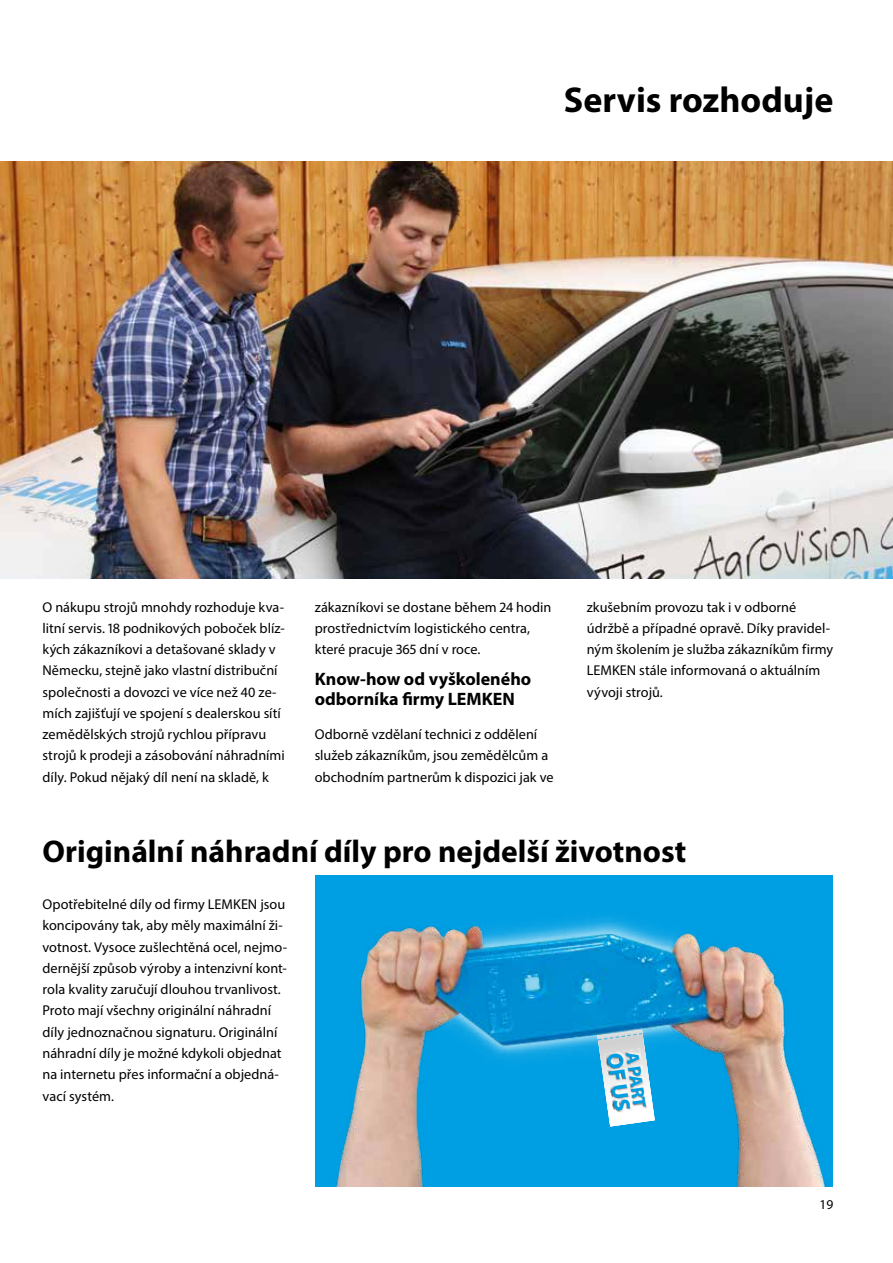
<style>
.page{position:relative;width:893px;height:1263px;background:#fff}
.page>*{position:absolute;margin:0;border:0;box-sizing:border-box;transform-origin:0 0}
.t1{font:700 36px "Myriad Pro";color:#000}
.t2{font:700 31.5px "Myriad Pro";color:#000}
.t3{font:700 22.35px "Myriad Pro";color:#009fe3}
.t4{font:700 18px/20.2px "Myriad Pro";color:#000}
.t5{font:700 18px "Myriad Pro";color:#009fe3}
.t6{font:14.25px/21.3px "Myriad Pro";color:#000}
.t7{font:13.5px "Myriad Pro";color:#000}
</style>
<div class="page">
<img style="left:0;top:162px;width:893px;height:416px">
<div style="left:315px;top:875px;width:517px;height:311px;background:#009fe3"></div>
<img style="left:336px;top:884px;width:497px;height:302px">
<h1 class="t1" style="left:564px;top:76px;width:271px">Servis rozhoduje</h1>
<p class="t6" style="left:43px;top:596px;width:244px">O nákupu strojů mnohdy rozhoduje kva&shy;litní servis. 18 podnikových poboček blíz&shy;kých zákazníkovi a detašované sklady v Německu, stejně jako vlastní distribuční společnosti a dovozci ve více než 40 ze&shy;mích zajišťují ve spojení s dealerskou sítí zemědělských strojů rychlou přípravu strojů k prodeji a zásobování náhradními díly. Pokud nějaký díl není na skladě, k</p>
<p class="t6" style="left:315px;top:596px;width:238px">zákazníkovi se dostane během 24 hodin prostřednictvím logistického centra, které pracuje 365 dní v roce.</p>
<p class="t4" style="left:315px;top:668px;width:218px">Know-how od vyškoleného odborníka firmy LEMKEN</p>
<p class="t6" style="left:315px;top:723px;width:240px">Odborně vzdělaní technici z oddělení služeb zákazníkům, jsou zemědělcům a obchodním partnerům k dispozici jak ve</p>
<p class="t6" style="left:587px;top:596px;width:248px">zkušebním provozu tak i v odborné údržbě a případné opravě. Díky pravidel&shy;ným školením je služba zákazníkům firmy LEMKEN stále informovaná o aktuálním vývoji strojů.</p>
<h2 class="t2" style="left:43px;top:831px;width:645px">Originální náhradní díly pro nejdelší životnost</h2>
<p class="t6" style="left:43px;top:893px;width:246px">Opotřebitelné díly od firmy LEMKEN jsou koncipovány tak, aby měly maximální ži&shy;votnost. Vysoce zušlechtěná ocel, nejmo&shy;dernější způsob výroby a intenzivní kont&shy;rola kvality zaručují dlouhou trvanlivost.<br>Proto mají všechny originální náhradní díly jednoznačnou signaturu. Originální náhradní díly je možné kdykoli objednat na internetu přes informační a objedná&shy;vací systém.</p>
<p class="t5" style="left:644px;top:1050px;width:58px;rotate:82deg">A PART</p>
<h3 class="t3" style="left:629px;top:1051px;width:60px;rotate:82deg">OF US</h3>
<p class="t7" style="left:820px;top:1196px;width:15px">19</p>
</div>
